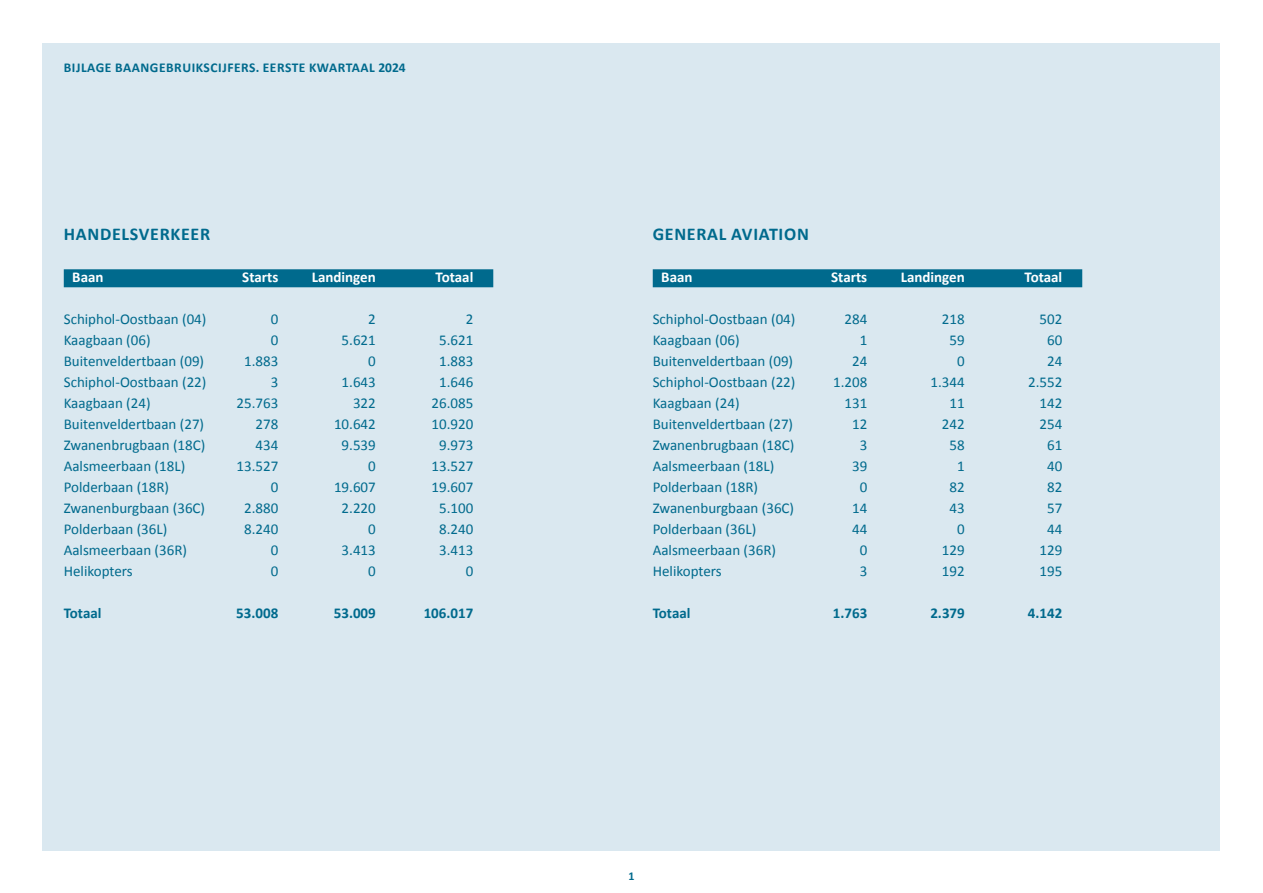
<style>
.page{position:relative;width:1263px;height:893px;background:#fff}
.page>*{position:absolute;margin:0;border:0;box-sizing:border-box;transform-origin:0 0}
.t1{font:700 18px "Calibri";letter-spacing:.04em;color:#006a8d}
.t2{font:15px "Calibri";color:#006a8d}
.t3{font:700 15px "Calibri";color:#fff}
.t4{font:700 15px "Calibri";color:#006a8d}
.t5{font:700 13.5px "Calibri";letter-spacing:.04em;color:#006a8d}
.t6{font:700 12px "Calibri";color:#006a8d}
</style>
<div class="page">
<div style="left:43px;top:43px;width:1177px;height:807px;background:#dae8f0"></div>
<div style="left:64px;top:269px;width:429px;height:18px;background:#006a8d"></div>
<div style="left:653px;top:269px;width:429px;height:18px;background:#006a8d"></div>
<p class="t5" style="left:64px;top:63px;width:343px">BIJLAGE BAANGEBRUIKSCIJFERS. EERSTE KWARTAAL 2024</p>
<p class="t1" style="left:64px;top:228px;width:148px">HANDELSVERKEER</p>
<p class="t3" style="left:72px;top:272px;width:33px">Baan</p>
<p class="t3" style="left:242px;top:272px;width:38px">Starts</p>
<p class="t3" style="left:312px;top:272px;width:66px">Landingen</p>
<p class="t3" style="left:436px;top:272px;width:39px">Totaal</p>
<p class="t2" style="left:64px;top:314px;width:144px">Schiphol-Oostbaan (04)</p>
<p class="t2" style="left:271px;top:314px;width:9px">0</p>
<p class="t2" style="left:368px;top:314px;width:9px">2</p>
<p class="t2" style="left:466px;top:314px;width:9px">2</p>
<p class="t2" style="left:64px;top:335px;width:88px">Kaagbaan (06)</p>
<p class="t2" style="left:271px;top:335px;width:9px">0</p>
<p class="t2" style="left:342px;top:335px;width:36px">5.621</p>
<p class="t2" style="left:439px;top:335px;width:36px">5.621</p>
<p class="t2" style="left:64px;top:356px;width:142px">Buitenveldertbaan (09)</p>
<p class="t2" style="left:244px;top:356px;width:36px">1.883</p>
<p class="t2" style="left:368px;top:356px;width:9px">0</p>
<p class="t2" style="left:439px;top:356px;width:36px">1.883</p>
<p class="t2" style="left:64px;top:377px;width:144px">Schiphol-Oostbaan (22)</p>
<p class="t2" style="left:271px;top:377px;width:9px">3</p>
<p class="t2" style="left:342px;top:377px;width:36px">1.643</p>
<p class="t2" style="left:439px;top:377px;width:36px">1.646</p>
<p class="t2" style="left:64px;top:398px;width:88px">Kaagbaan (24)</p>
<p class="t2" style="left:236px;top:398px;width:43px">25.763</p>
<p class="t2" style="left:353px;top:398px;width:24px">322</p>
<p class="t2" style="left:431px;top:398px;width:43px">26.085</p>
<p class="t2" style="left:64px;top:419px;width:142px">Buitenveldertbaan (27)</p>
<p class="t2" style="left:255px;top:419px;width:24px">278</p>
<p class="t2" style="left:334px;top:419px;width:43px">10.642</p>
<p class="t2" style="left:431px;top:419px;width:43px">10.920</p>
<p class="t2" style="left:64px;top:440px;width:143px">Zwanenbrugbaan (18C)</p>
<p class="t2" style="left:255px;top:440px;width:24px">434</p>
<p class="t2" style="left:342px;top:440px;width:36px">9.539</p>
<p class="t2" style="left:439px;top:440px;width:36px">9.973</p>
<p class="t2" style="left:64px;top:461px;width:123px">Aalsmeerbaan (18L)</p>
<p class="t2" style="left:236px;top:461px;width:43px">13.527</p>
<p class="t2" style="left:368px;top:461px;width:9px">0</p>
<p class="t2" style="left:431px;top:461px;width:43px">13.527</p>
<p class="t2" style="left:64px;top:482px;width:107px">Polderbaan (18R)</p>
<p class="t2" style="left:271px;top:482px;width:9px">0</p>
<p class="t2" style="left:334px;top:482px;width:43px">19.607</p>
<p class="t2" style="left:431px;top:482px;width:43px">19.607</p>
<p class="t2" style="left:64px;top:503px;width:143px">Zwanenburgbaan (36C)</p>
<p class="t2" style="left:244px;top:503px;width:36px">2.880</p>
<p class="t2" style="left:342px;top:503px;width:36px">2.220</p>
<p class="t2" style="left:439px;top:503px;width:36px">5.100</p>
<p class="t2" style="left:64px;top:524px;width:105px">Polderbaan (36L)</p>
<p class="t2" style="left:244px;top:524px;width:36px">8.240</p>
<p class="t2" style="left:368px;top:524px;width:9px">0</p>
<p class="t2" style="left:439px;top:524px;width:36px">8.240</p>
<p class="t2" style="left:64px;top:545px;width:125px">Aalsmeerbaan (36R)</p>
<p class="t2" style="left:271px;top:545px;width:9px">0</p>
<p class="t2" style="left:342px;top:545px;width:36px">3.413</p>
<p class="t2" style="left:439px;top:545px;width:36px">3.413</p>
<p class="t2" style="left:64px;top:566px;width:70px">Helikopters</p>
<p class="t2" style="left:271px;top:566px;width:9px">0</p>
<p class="t2" style="left:368px;top:566px;width:9px">0</p>
<p class="t2" style="left:466px;top:566px;width:9px">0</p>
<p class="t4" style="left:64px;top:608px;width:39px">Totaal</p>
<p class="t4" style="left:236px;top:608px;width:44px">53.008</p>
<p class="t4" style="left:334px;top:608px;width:44px">53.009</p>
<p class="t4" style="left:424px;top:608px;width:51px">106.017</p>
<p class="t1" style="left:653px;top:228px;width:158px">GENERAL AVIATION</p>
<p class="t3" style="left:661px;top:272px;width:33px">Baan</p>
<p class="t3" style="left:831px;top:272px;width:38px">Starts</p>
<p class="t3" style="left:901px;top:272px;width:66px">Landingen</p>
<p class="t3" style="left:1024px;top:272px;width:39px">Totaal</p>
<p class="t2" style="left:653px;top:314px;width:144px">Schiphol-Oostbaan (04)</p>
<p class="t2" style="left:844px;top:314px;width:24px">284</p>
<p class="t2" style="left:942px;top:314px;width:24px">218</p>
<p class="t2" style="left:1039px;top:314px;width:24px">502</p>
<p class="t2" style="left:653px;top:335px;width:88px">Kaagbaan (06)</p>
<p class="t2" style="left:860px;top:335px;width:9px">1</p>
<p class="t2" style="left:949px;top:335px;width:17px">59</p>
<p class="t2" style="left:1047px;top:335px;width:17px">60</p>
<p class="t2" style="left:653px;top:356px;width:142px">Buitenveldertbaan (09)</p>
<p class="t2" style="left:852px;top:356px;width:17px">24</p>
<p class="t2" style="left:957px;top:356px;width:9px">0</p>
<p class="t2" style="left:1047px;top:356px;width:17px">24</p>
<p class="t2" style="left:653px;top:377px;width:144px">Schiphol-Oostbaan (22)</p>
<p class="t2" style="left:833px;top:377px;width:36px">1.208</p>
<p class="t2" style="left:930px;top:377px;width:36px">1.344</p>
<p class="t2" style="left:1028px;top:377px;width:36px">2.552</p>
<p class="t2" style="left:653px;top:398px;width:88px">Kaagbaan (24)</p>
<p class="t2" style="left:844px;top:398px;width:24px">131</p>
<p class="t2" style="left:949px;top:398px;width:17px">11</p>
<p class="t2" style="left:1039px;top:398px;width:24px">142</p>
<p class="t2" style="left:653px;top:419px;width:142px">Buitenveldertbaan (27)</p>
<p class="t2" style="left:852px;top:419px;width:17px">12</p>
<p class="t2" style="left:942px;top:419px;width:24px">242</p>
<p class="t2" style="left:1039px;top:419px;width:24px">254</p>
<p class="t2" style="left:653px;top:440px;width:143px">Zwanenbrugbaan (18C)</p>
<p class="t2" style="left:860px;top:440px;width:9px">3</p>
<p class="t2" style="left:949px;top:440px;width:17px">58</p>
<p class="t2" style="left:1047px;top:440px;width:17px">61</p>
<p class="t2" style="left:653px;top:461px;width:123px">Aalsmeerbaan (18L)</p>
<p class="t2" style="left:852px;top:461px;width:17px">39</p>
<p class="t2" style="left:957px;top:461px;width:9px">1</p>
<p class="t2" style="left:1047px;top:461px;width:17px">40</p>
<p class="t2" style="left:653px;top:482px;width:107px">Polderbaan (18R)</p>
<p class="t2" style="left:860px;top:482px;width:9px">0</p>
<p class="t2" style="left:949px;top:482px;width:17px">82</p>
<p class="t2" style="left:1047px;top:482px;width:17px">82</p>
<p class="t2" style="left:653px;top:503px;width:143px">Zwanenburgbaan (36C)</p>
<p class="t2" style="left:852px;top:503px;width:17px">14</p>
<p class="t2" style="left:949px;top:503px;width:17px">43</p>
<p class="t2" style="left:1047px;top:503px;width:17px">57</p>
<p class="t2" style="left:653px;top:524px;width:105px">Polderbaan (36L)</p>
<p class="t2" style="left:852px;top:524px;width:17px">44</p>
<p class="t2" style="left:957px;top:524px;width:9px">0</p>
<p class="t2" style="left:1047px;top:524px;width:17px">44</p>
<p class="t2" style="left:653px;top:545px;width:125px">Aalsmeerbaan (36R)</p>
<p class="t2" style="left:860px;top:545px;width:9px">0</p>
<p class="t2" style="left:942px;top:545px;width:24px">129</p>
<p class="t2" style="left:1039px;top:545px;width:24px">129</p>
<p class="t2" style="left:653px;top:566px;width:70px">Helikopters</p>
<p class="t2" style="left:860px;top:566px;width:9px">3</p>
<p class="t2" style="left:942px;top:566px;width:24px">192</p>
<p class="t2" style="left:1039px;top:566px;width:24px">195</p>
<p class="t4" style="left:653px;top:608px;width:39px">Totaal</p>
<p class="t4" style="left:833px;top:608px;width:36px">1.763</p>
<p class="t4" style="left:930px;top:608px;width:36px">2.379</p>
<p class="t4" style="left:1028px;top:608px;width:36px">4.142</p>
<p class="t6" style="left:628px;top:871px;width:8px">1</p>
</div>
